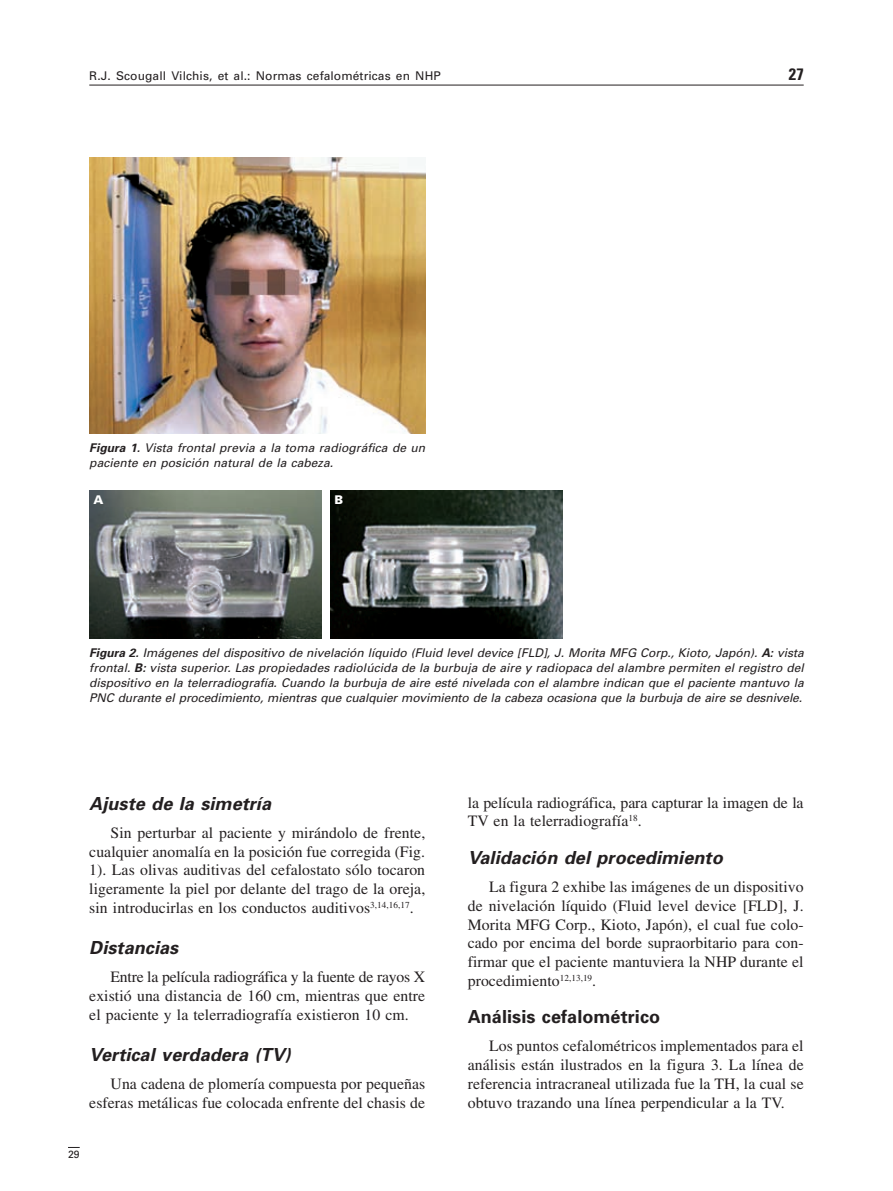
<style>
.page{position:relative;width:893px;height:1191px;background:#fff}
.page>*{position:absolute;margin:0;border:0;box-sizing:border-box;transform-origin:0 0}
.t1{font:italic 700 18px "Univers";letter-spacing:.005em;color:#231f20}
.t2{font:700 18px "Univers";letter-spacing:.005em;color:#231f20}
.t3{font:700 condensed 16.5px "Univers";color:#231f20}
.t4{font:15.75px/18.8px "Times";letter-spacing:.005em;color:#231f20;text-align:justify}
.t5{font:italic 12px/15px "Univers";letter-spacing:.005em;color:#231f20}
.t6{font:12px "Univers";letter-spacing:.01em;color:#231f20}
.t7{font:900 12px "Univers";color:#fff}
.t8{font:10.5px "Univers";color:#231f20}
.s1{font-weight:700}
</style>
<div class="page">
<hr style="left:89px;top:85px;width:715px;height:1px;background:#231f20">
<svg style="left:68px;top:1147px;width:12px;height:1px"></svg>
<img style="left:89px;top:157px;width:336px;height:277px">
<img style="left:89px;top:490px;width:232px;height:149px">
<img style="left:330px;top:490px;width:233px;height:149px">
<p class="t6" style="left:89px;top:69px;width:353px">R.J. Scougall Vilchis, et al.: Normas cefalométricas en NHP</p>
<p class="t3" style="left:789px;top:64px;width:15px">27</p>
<p class="t5" style="left:89px;top:440px;width:337px"><span class="s1">Figura 1.</span> Vista frontal previa a la toma radiográfica de un paciente en posición natural de la cabeza.</p>
<p class="t7" style="left:94px;top:492px;width:11px">A</p>
<p class="t7" style="left:334px;top:492px;width:10px">B</p>
<p class="t5" style="left:89px;top:645px;width:716px;text-align:justify"><span class="s1">Figura 2.</span> Imágenes del dispositivo de nivelación líquido (Fluid level device [FLD], J. Morita MFG Corp., Kioto, Japón). <span class="s1">A:</span> vista frontal. <span class="s1">B:</span> vista superior. Las propiedades radiolúcida de la burbuja de aire y radiopaca del alambre permiten el registro del dispositivo en la telerradiografía. Cuando la burbuja de aire esté nivelada con el alambre indican que el paciente mantuvo la PNC durante el procedimiento, mientras que cualquier movimiento de la cabeza ocasiona que la burbuja de aire se desnivele.</p>
<p class="t1" style="left:89px;top:792px;width:183px">Ajuste de la simetría</p>
<p class="t4" style="left:89px;top:823px;width:337px;text-indent:21px">Sin perturbar al paciente y mirándolo de frente, cualquier anomalía en la posición fue corregida (Fig.<br>1). Las olivas auditivas del cefalostato sólo tocaron ligeramente la piel por delante del trago de la oreja, sin introducirlas en los conductos auditivos<sup>3,14,16,17</sup>.</p>
<p class="t1" style="left:89px;top:937px;width:90px">Distancias</p>
<p class="t4" style="left:89px;top:967px;width:337px;text-indent:21px">Entre la película radiográfica y la fuente de rayos X existió una distancia de 160 cm, mientras que entre el paciente y la telerradiografía existieron 10 cm.</p>
<p class="t1" style="left:89px;top:1043px;width:203px">Vertical verdadera (TV)</p>
<p class="t4" style="left:89px;top:1074px;width:337px;text-align:right">Una cadena de plomería compuesta por pequeñas esferas metálicas fue colocada enfrente del chasis de</p>
<p class="t8" style="left:68px;top:1148px;width:13px">29</p>
<p class="t4" style="left:468px;top:793px;width:337px">la película radiográfica, para capturar la imagen de la<br>TV en la telerradiografía<sup>18</sup>.</p>
<p class="t1" style="left:468px;top:846px;width:257px">Validación del procedimiento</p>
<p class="t4" style="left:468px;top:877px;width:337px;text-indent:21px">La figura 2 exhibe las imágenes de un dispositivo de nivelación líquido (Fluid level device [FLD ], J.<br>Morita MFG Corp., Kioto, Japón), el cual fue colo&shy;cado por encima del borde supraorbitario para con&shy;firmar que el paciente mantuviera la NHP durante el procedimiento<sup>12,13,19</sup>.</p>
<p class="t2" style="left:468px;top:1006px;width:194px">Análisis cefalométrico</p>
<p class="t4" style="left:468px;top:1036px;width:337px;text-indent:21px">Los puntos cefalométricos implementados para el análisis están ilustrados en la figura 3. La línea de referencia intracraneal utilizada fue la TH, la cual se obtuvo trazando una línea perpendicular a la TV.</p>
</div>
